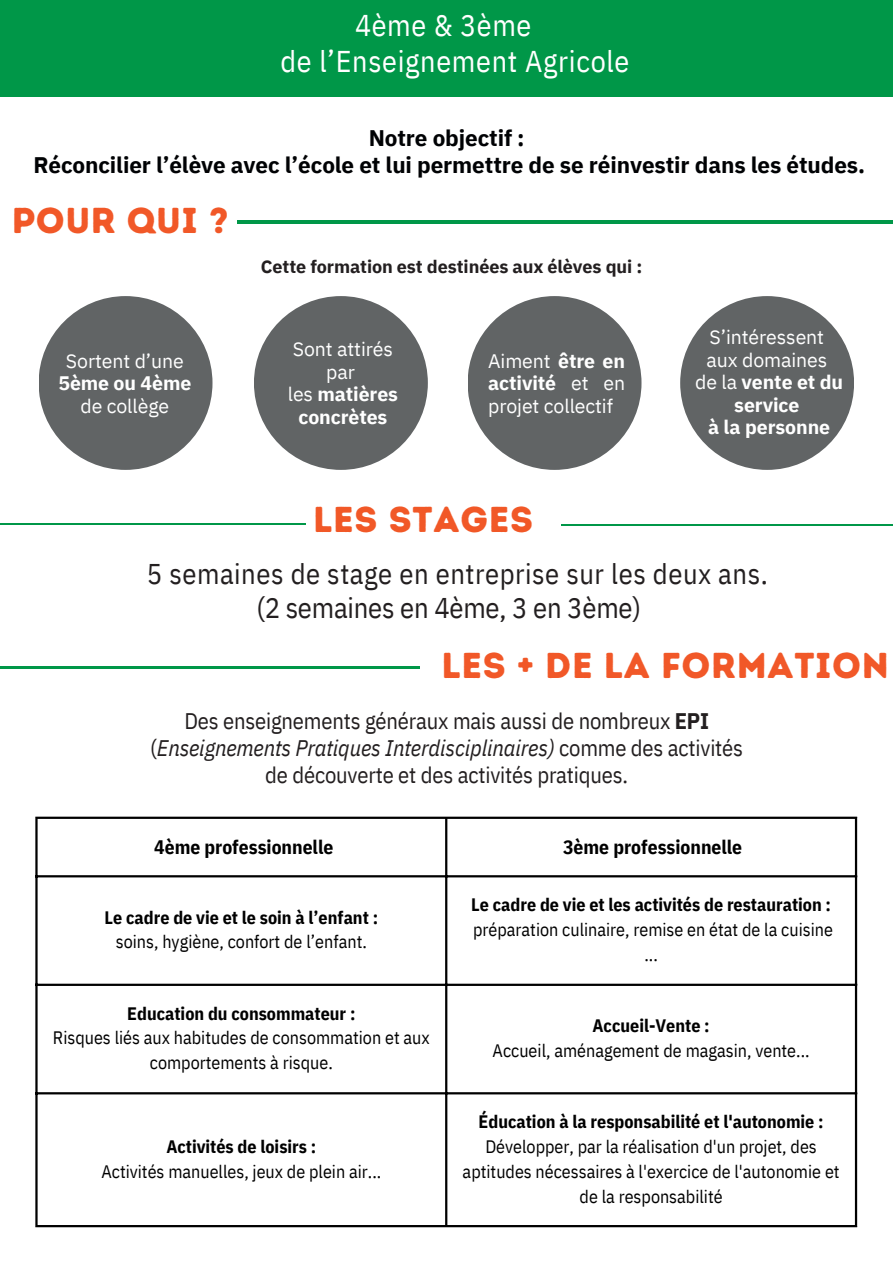
<style>
.page{position:relative;width:893px;height:1264px;background:#fff}
.page>*{position:absolute;margin:0;border:0;box-sizing:border-box;transform-origin:0 0}
.t1{font:36px "Intro Rust Base";letter-spacing:.02em;color:#f15828}
.t2{font:36px "Intro Rust Base";letter-spacing:.02em;color:#f15827}
.t3{font:30px/36px "IBM Plex Sans Cond";letter-spacing:.025em;color:#fff}
.t4{font:28.5px/33.8px "IBM Plex Sans Cond";letter-spacing:.02em;color:#231f20}
.t5{font:22.5px/27px "IBM Plex Sans Cond";letter-spacing:-.01em;color:#231f20;text-align:center}
.t6{font:700 22.5px/27px "IBM Plex Sans";letter-spacing:-.005em;color:#000204;text-align:center}
.t7{font:19.5px/22.5px "IBM Plex Sans";letter-spacing:-.005em;color:#fff;text-align:center}
.t8{font:700 19.5px "IBM Plex Sans Cond";color:#000}
.t9{font:700 19.5px "IBM Plex Sans";letter-spacing:-.005em;color:#fff}
.t10{font:18px/24.8px "IBM Plex Sans Cond";color:#000;text-align:center}
.t11{font:700 18px "IBM Plex Sans Cond";color:#000}
.t12{font:700 18px "IBM Plex Sans";letter-spacing:-.005em;color:#231f20}
.s1{font-weight:700}
.s2{font-style:italic}
</style>
<div class="page">
<div style="left:39px;top:296px;width:173px;height:174px;background:#616465;border-radius:50%"></div>
<div style="left:254px;top:296px;width:174px;height:174px;background:#616465;border-radius:50%"></div>
<div style="left:467px;top:296px;width:174px;height:174px;background:#616465;border-radius:50%"></div>
<div style="left:0;top:0;width:892px;height:97px;background:#009748"></div>
<hr style="left:238px;top:220px;width:654px;height:3px;background:#009748">
<div style="left:680px;top:296px;width:173px;height:174px;background:#616465;border-radius:50%"></div>
<hr style="left:0;top:666px;width:420px;height:2px;background:#009748">
<hr style="left:0;top:523px;width:305px;height:1px;background:#009748">
<hr style="left:560px;top:524px;width:332px;height:1px;background:#009748">
<hr style="left:35px;top:819px;width:3px;height:405px;background:#000">
<hr style="left:445px;top:819px;width:2px;height:405px;background:#000">
<hr style="left:854px;top:819px;width:3px;height:405px;background:#000">
<hr style="left:35px;top:816px;width:822px;height:3px;background:#000">
<hr style="left:35px;top:875px;width:822px;height:2px;background:#000">
<hr style="left:35px;top:983px;width:822px;height:2px;background:#000">
<hr style="left:35px;top:1092px;width:822px;height:2px;background:#000">
<hr style="left:35px;top:1224px;width:822px;height:3px;background:#000">
<h2 class="t3" style="left:280px;top:7px;width:350px;text-indent:75px">4ème &amp; 3ème<br>de l’Enseignement Agricole</h2>
<p class="t6" style="left:33px;top:124px;width:833px">Notre objectif :<br>Réconcilier l’élève avec l’école et lui permettre de se réinvestir dans les études.</p>
<h1 class="t1" style="left:12px;top:198px;width:218px">POUR QUI ?</h1>
<p class="t7" style="left:66px;top:349px;width:119px">Sortent d’une</p>
<p class="t9" style="left:58px;top:370px;width:134px">5ème ou 4ème</p>
<p class="t7" style="left:80px;top:394px;width:90px">de collège</p>
<p class="t12" style="left:261px;top:255px;width:383px">Cette formation est destinées aux élèves qui :</p>
<p class="t7" style="left:288px;top:337px;width:112px">Sont attirés par<br>les <span class="s1">matières concrètes</span></p>
<p class="t7" style="left:488px;top:349px;width:138px;text-align:justify">Aiment <span class="s1">être en activité</span> et en projet collectif</p>
<h1 class="t2" style="left:313px;top:497px;width:221px">LES STAGES</h1>
<p class="t7" style="left:695px;top:326px;width:149px">S’intéressent aux domaines<br>de la <span class="s1">vente et du service<br>à la personne</span></p>
<h3 class="t4" style="left:256px;top:556px;width:513px;text-indent:-109px">5 semaines de stage en entreprise sur les deux ans. (2 semaines en 4ème, 3 en 3ème)</h3>
<h1 class="t1" style="left:441px;top:644px;width:449px">LES + DE LA FORMATION</h1>
<p class="t5" style="left:150px;top:707px;width:594px">Des enseignements généraux mais aussi de nombreux <span class="s1">EPI </span>(<span class="s2">Enseignements Pratiques Interdisciplinaires)</span> comme des activités de découverte et des activités pratiques.</p>
<p class="t8" style="left:154px;top:834px;width:180px">4ème professionnelle</p>
<p class="t8" style="left:563px;top:834px;width:180px">3ème professionnelle</p>
<p class="t11" style="left:104px;top:905px;width:275px">Le cadre de vie et le soin à l’enfant :</p>
<p class="t10" style="left:116px;top:929px;width:252px">soins, hygiène, confort de l’enfant.</p>
<p class="t11" style="left:127px;top:1001px;width:230px">Education du consommateur :</p>
<p class="t10" style="left:53px;top:1025px;width:378px">Risques liés aux habitudes de consommation et aux comportements à risque.</p>
<p class="t11" style="left:166px;top:1134px;width:151px">Activités de loisirs :</p>
<p class="t10" style="left:101px;top:1158px;width:281px">Activités manuelles, jeux de plein air...</p>
<p class="t11" style="left:471px;top:892px;width:361px">Le cadre de vie et les activités de restauration :</p>
<p class="t10" style="left:473px;top:916px;width:361px">préparation culinaire, remise en état de la cuisine ...</p>
<p class="t11" style="left:592px;top:1013px;width:119px">Accueil-Vente :</p>
<p class="t10" style="left:492px;top:1037px;width:318px">Accueil, aménagement de magasin, vente...</p>
<p class="t11" style="left:478px;top:1109px;width:346px">Éducation à la responsabilité et l'autonomie :</p>
<p class="t10" style="left:462px;top:1133px;width:378px">Développer, par la réalisation d'un projet, des aptitudes nécessaires à l'exercice de l'autonomie et de la responsabilité</p>
</div>
